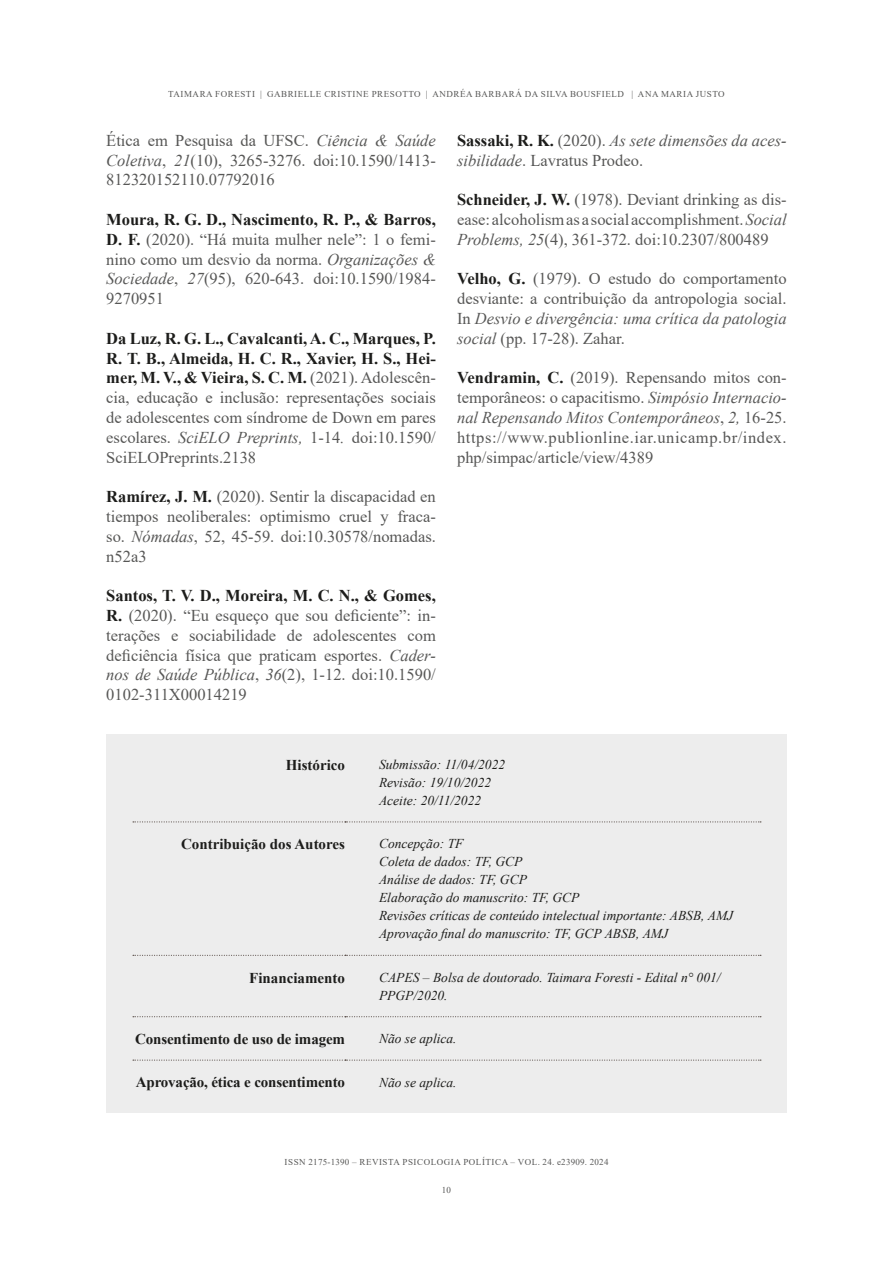
<style>
.page{position:relative;width:893px;height:1263px;background:#fff}
.page>*{position:absolute;margin:0;border:0;box-sizing:border-box;transform-origin:0 0}
.t1{font:16.5px/19.8px "Times New Roman";color:#575756;text-align:justify}
.t2{font:italic 16.5px/19.8px "Times New Roman";color:#575756}
.t3{font:700 15px "Times New Roman";letter-spacing:-.01em;color:#1d1d1b}
.t4{font:italic 13.5px/18px "Times New Roman";color:#1d1d1b}
.t5{font:9px "Times New Roman";letter-spacing:.06em;color:#575756}
.s1{font-style:italic}
.s2{font-weight:700;color:#1d1d1b}
.s3{font-weight:700;font-style:normal;color:#1d1d1b}
.s4{font-style:normal}
</style>
<div class="page">
<div style="left:106px;top:734px;width:681px;height:378px;background:#ededed"></div>
<svg style="left:133px;top:821px;width:628px;height:1px"></svg>
<svg style="left:133px;top:955px;width:628px;height:1px"></svg>
<svg style="left:133px;top:1016px;width:628px;height:1px"></svg>
<svg style="left:133px;top:1059px;width:628px;height:2px"></svg>
<p class="t5" style="left:168px;top:88px;width:558px">TAIMARA FORESTI | GABRIELLE CRISTINE PRESOTTO | ANDRÉA BARBARÁ DA SILVA BOUSFIELD | ANA MARIA JUSTO</p>
<p class="t1" style="left:106px;top:130px;width:331px">Ética em Pesquisa da UFSC. <span class="s1">Ciência &amp; Saúde Coletiva</span>, <span class="s1">21</span>(10), 3265-3276. doi:10.1590/1413- 812320152110.07792016</p>
<p class="t1" style="left:106px;top:209px;width:331px"><span class="s2">Moura, R. G. D., Nascimento, R. P., &amp; Barros, D. F.</span> (2020). “Há muita mulher nele”: 1 o femi&shy;nino como um desvio da norma. <span class="s1">Organizações &amp; Sociedade</span>, <span class="s1">27</span>(95), 620-643. doi:10.1590/1984- 9270951</p>
<p class="t1" style="left:106px;top:328px;width:331px"><span class="s2">Da Luz, R. G. L., Cavalcanti, A. C., Marques, P.<br>R. T. B., Almeida, H. C. R., Xavier, H. S., Hei&shy;mer, M. V., &amp; Vieira, S. C. M.</span> (2021). Adolescên&shy;cia, educação e inclusão: representações sociais de adolescentes com síndrome de Down em pares escolares. <span class="s1">SciELO Preprints,</span> 1-14<span class="s1">.</span> doi:10.1590/ SciELOPreprints.2138</p>
<p class="t1" style="left:106px;top:486px;width:331px"><span class="s2">Ramírez, J. M.</span> (2020). Sentir la discapacidad en tiempos neoliberales: optimismo cruel y fraca&shy;so. <span class="s1">Nómadas</span>, 52, 45-59. doi:10.30578/nomadas. n52a3</p>
<p class="t1" style="left:106px;top:585px;width:331px"><span class="s2">Santos, T. V. D., Moreira, M. C. N., &amp; Gomes, R.</span> (2020). “Eu esqueço que sou deficiente”: in&shy;terações e sociabilidade de adolescentes com deficiência física que praticam esportes. <span class="s1">Cader&shy;nos de Saúde Pública</span>, <span class="s1">36</span>(2), 1-12. doi:10.1590/ 0102-311X00014219</p>
<p class="t2" style="left:457px;top:130px;width:331px"><span class="s3">Sassaki, R. K.</span> <span class="s4">(2020).</span> As sete dimensões da aces&shy;sibilidade<span class="s4">. Lavratus Prodeo.</span></p>
<p class="t1" style="left:457px;top:189px;width:331px"><span class="s2">Schneider, J. W.</span> (1978). Deviant drinking as dis&shy;ease: alcoholism as a social accomplishment. <span class="s1">Social Problems, 25</span>(4), 361-372. doi:10.2307/800489</p>
<p class="t1" style="left:457px;top:268px;width:331px"><span class="s2">Velho, G.</span> (1979). O estudo do comportamento desviante: a contribuição da antropologia social.<br>In <span class="s1">Desvio e divergência: uma crítica da patologia social</span> (pp. 17-28). Zahar.</p>
<p class="t1" style="left:457px;top:367px;width:331px"><span class="s2">Vendramin, C.</span> (2019). Repensando mitos con&shy;temporâneos: o capacitismo. <span class="s1">Simpósio Internacio&shy;nal Repensando Mitos Contemporâneos</span>, <span class="s1">2,</span> 16-25. https://www.publionline.iar.unicamp.br/index. php/simpac/article/view/4389</p>
<p class="t3" style="left:286px;top:754px;width:61px">Histórico</p>
<p class="t4" style="left:379px;top:755px;width:128px">Submissão: 11/04/2022<br>Revisão: 19/10/2022<br>Aceite: 20/11/2022</p>
<p class="t3" style="left:181px;top:833px;width:165px">Contribuição dos Autores</p>
<p class="t4" style="left:379px;top:834px;width:356px">Concepção: TF<br>Coleta de dados: TF, GCP<br>Análise de dados: TF, GCP<br>Elaboração do manuscrito: TF, GCP<br>Revisões críticas de conteúdo intelectual importante: ABSB, AMJ Aprovação final do manuscrito: TF, GCP ABSB, AMJ</p>
<p class="t3" style="left:249px;top:967px;width:97px">Financiamento</p>
<p class="t4" style="left:379px;top:968px;width:343px">CAPES – Bolsa de doutorado. Taimara Foresti - Edital n° 001/<br>PPGP/2020.</p>
<p class="t3" style="left:135px;top:1028px;width:211px">Consentimento de uso de imagem</p>
<p class="t4" style="left:379px;top:1029px;width:79px">Não se aplica.</p>
<p class="t3" style="left:136px;top:1071px;width:211px">Aprovação, ética e consentimento</p>
<p class="t4" style="left:379px;top:1073px;width:79px">Não se aplica.</p>
<p class="t5" style="left:285px;top:1156px;width:325px">ISSN 2175-1390 – REVISTA PSICOLOGIA POLÍTICA – VOL. 24. e23909. 2024</p>
<p class="t5" style="left:442px;top:1183px;width:11px">10</p>
</div>
